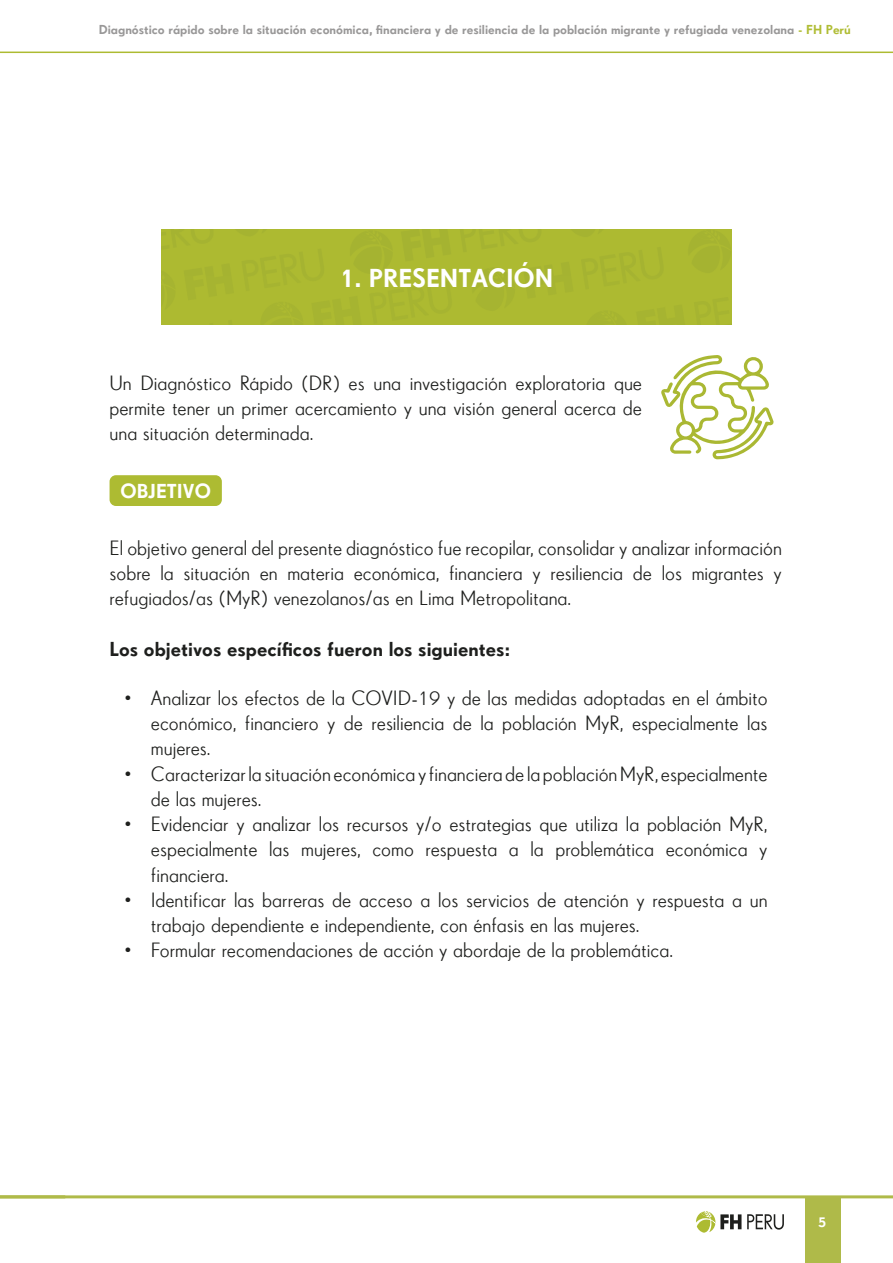
<style>
.page{position:relative;width:893px;height:1263px;background:#fff}
.page>*{position:absolute;margin:0;border:0;box-sizing:border-box;transform-origin:0 0}
.t1{font:600 27px "Drescher Grotesk BTW03";color:#fff}
.t2{font:21px/25.2px "Drescher Grotesk BTW01";color:#1e1f1d;text-align:justify}
.t3{font:600 21px "Drescher Grotesk BTW03";color:#1e1f1d}
.t4{font:600 21px "Drescher Grotesk BTW03";color:#fff}
.t5{font:600 15px "Drescher Grotesk BTW03";color:#fff}
.t6{font:600 13.5px "Drescher Grotesk BTW03";color:#999898}
.s1{color:#b0bd35}
</style>
<div class="page">
<svg style="left:747px;top:1214px;width:37px;height:15px"></svg>
<svg style="left:696px;top:1211px;width:45px;height:22px"></svg>
<div style="left:805px;top:1198px;width:35px;height:65px;background:#afba49"></div>
<hr style="left:0;top:1195px;width:893px;height:3px;background:#afba49">
<hr style="left:0;top:52px;width:893px;height:1px;background:#adbb32">
<div style="left:162px;top:229px;width:569px;height:96px;background:#adba31"></div>
<div style="left:110px;top:475px;width:112px;height:31px;background:#adbb32;border-radius:6px"></div>
<svg style="left:661px;top:355px;width:113px;height:104px"></svg>
<p class="t6" style="left:99px;top:22px;width:753px">Diagnóstico rápido sobre la situación económica, financiera y de resiliencia de la población migrante y refugiada venezolana <span class="s1">- FH Perú</span></p>
<p class="t1" style="left:340px;top:263px;width:215px">1. PRESENTACIÓN</p>
<p class="t2" style="left:110px;top:370px;width:534px">Un Diagnóstico Rápido (DR) es una investigación exploratoria que permite tener un primer acercamiento y una visión general acerca de una situación determinada.</p>
<p class="t4" style="left:121px;top:479px;width:92px">OBJETIVO</p>
<p class="t2" style="left:110px;top:535px;width:674px">El objetivo general del presente diagnóstico fue recopilar, consolidar y analizar información sobre la situación en materia económica, financiera y resiliencia de los migrantes y refugiados/as (MyR) venezolanos/as en Lima Metropolitana.</p>
<p class="t3" style="left:110px;top:637px;width:402px">Los objetivos específicos fueron los siguientes:</p>
<p class="t2" style="left:151px;top:685px;width:618px;text-indent:-27px">• ●Analizar los efectos de la COVID-19 y de las medidas adoptadas en el ámbito económico, financiero y de resiliencia de la población MyR, especialmente las mujeres.</p>
<p class="t2" style="left:151px;top:761px;width:618px;text-indent:-27px">• ●Caracterizar la situación económica y financiera de la población MyR, especialmente de las mujeres.</p>
<p class="t2" style="left:151px;top:811px;width:618px;text-indent:-27px">• ●Evidenciar y analizar los recursos y/o estrategias que utiliza la población MyR, especialmente las mujeres, como respuesta a la problemática económica y financiera.</p>
<p class="t2" style="left:151px;top:887px;width:618px;text-indent:-27px">• ●Identificar las barreras de acceso a los servicios de atención y respuesta a un trabajo dependiente e independiente, con énfasis en las mujeres.</p>
<p class="t2" style="left:124px;top:937px;width:551px">• ●Formular recomendaciones de acción y abordaje de la problemática.</p>
<p class="t5" style="left:818px;top:1213px;width:10px">5</p>
</div>
